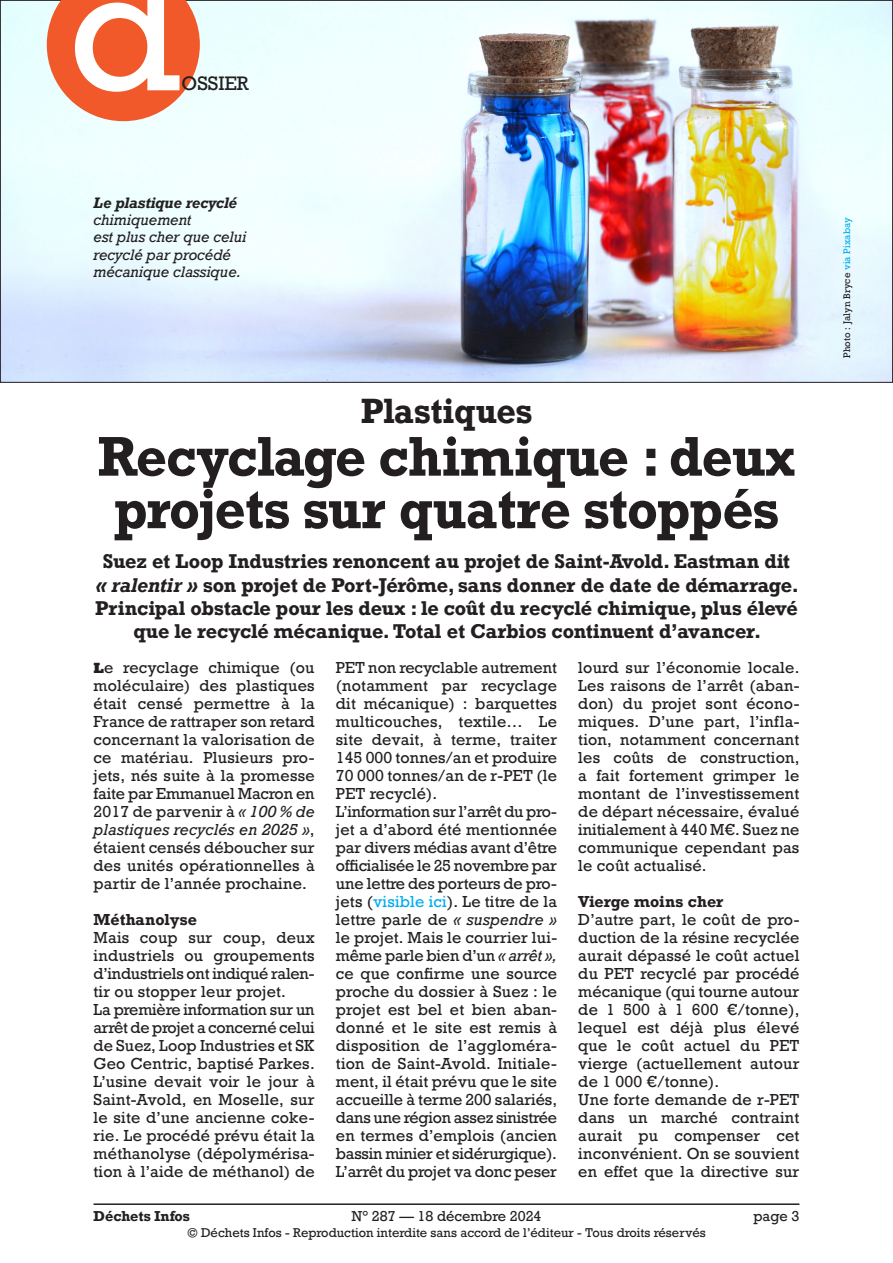
<style>
.page{position:relative;width:893px;height:1263px;background:#fff}
.page>*{position:absolute;margin:0;border:0;box-sizing:border-box;transform-origin:0 0}
.t1{font:166.5px "Rockwell";color:#fff}
.Titre_32{font:700 52.5px/52.5px "Rockwell";letter-spacing:-.01em;color:#231f20;text-align:center;scale:.96 1}
.Titre_32-2{font:700 33px "Rockwell";color:#231f20;scale:.96 1}
.Titre_32-3{font:700 18.75px/23.2px "Rockwell";letter-spacing:-.01em;color:#231f20;text-align:center}
.t2{font:18.3px "Rockwell";color:#231f20}
.Texte_courant{font:15px/18px "Rockwell";letter-spacing:.01em;color:#231f20;text-align:justify}
.Texte_courant-2{font:700 15px "Rockwell";color:#231f20}
.Légende_photo{font:italic 14.25px/17.2px "Rockwell";letter-spacing:-.005em;color:#231f20}
.t3{font:13.5px "Rockwell";color:#231f20}
.t4{font:700 13.5px "Rockwell";color:#231f20}
.t5{font:12px "Rockwell";color:#231f20}
.Crédit_photo{font:9px "Rockwell";letter-spacing:.015em;color:#231f20}
.s1{font-weight:700}
.s2{font-style:italic}
.s3{font-family:"Rockwell Std";font-weight:800}
.s4{color:#00aeef}
</style>
<div class="page">
<hr style="left:94px;top:1203px;width:705px;height:2px;background:#231f20">
<img style="left:2px;top:2px;width:889px;height:379px">
<svg style="left:47px;top:0;width:153px;height:121px"></svg>
<h1 class="t1" style="left:69px;top:-73px;width:114px">d</h1>
<p class="t2" style="left:182px;top:72px;width:69px">OSSIER</p>
<p class="Légende_photo" style="left:94px;top:194px;width:155px"><span class="s1">Le plastique recyclé </span>chimiquement<br>est plus cher que celui recyclé par procédé mécanique classique.</p>
<p class="Titre_32-2" style="left:361px;top:389px;width:180px">Plastiques</p>
<p class="Titre_32" style="left:98px;top:430px;width:728px">Recyclage chimique : deux projets sur quatre stoppés</p>
<p class="Titre_32-3" style="left:95px;top:550px;width:705px">Suez et Loop Industries renoncent au projet de Saint-Avold. Eastman dit<br><span class="s2">« ralentir »</span> son projet de Port-Jérôme, sans donner de date de démarrage.<br>Principal obstacle pour les deux : le coût du recyclé chimique, plus élevé que le recyclé mécanique. Total et Carbios continuent d’avancer.</p>
<p class="Texte_courant" style="left:94px;top:659px;width:223px"><span class="s3">L</span>e recyclage chimique (ou moléculaire) des plastiques était censé permettre à la France de rattraper son retard concernant la valorisation de ce matériau. Plusieurs pro&shy;jets, nés suite à la promesse faite par Emmanuel Macron en 2017 de parvenir à <span class="s2">« 100 % de plastiques recyclés en 2025 »</span>, étaient censés déboucher sur des unités opérationnelles à partir de l’année prochaine.</p>
<p class="Texte_courant-2" style="left:94px;top:910px;width:105px">Méthanolyse</p>
<p class="Texte_courant" style="left:94px;top:929px;width:223px">Mais coup sur coup, deux industriels ou groupements d’industriels ont indiqué ralen&shy;tir ou stopper leur projet.</p>
<p class="Texte_courant" style="left:94px;top:1001px;width:223px">La première information sur un arrêt de projet a concerné celui de Suez, Loop Industries et SK Geo Centric, baptisé Parkes.<br>L’usine devait voir le jour à Saint-Avold, en Moselle, sur le site d’une ancienne coke&shy;rie. Le procédé prévu était la méthanolyse (dépolymérisa&shy;tion à l’aide de méthanol) de</p>
<p class="Texte_courant" style="left:578px;top:659px;width:223px">lourd sur l’économie locale.<br>Les raisons de l’arrêt (aban&shy;don) du projet sont écono&shy;miques. D’une part, l’infla&shy;tion, notamment concernant les coûts de construction, a fait fortement grimper le montant de l’investissement de départ nécessaire, évalué initialement à 440 M€. Suez ne communique cependant pas le coût actualisé.</p>
<p class="Texte_courant-2" style="left:578px;top:892px;width:147px">Vierge moins cher</p>
<p class="Texte_courant" style="left:578px;top:911px;width:223px">D’autre part, le coût de pro&shy;duction de la résine recyclée aurait dépassé le coût actuel du PET recyclé par procédé mécanique (qui tourne autour de 1 500 à 1 600 €/tonne), lequel est déjà plus élevé que le coût actuel du PET vierge (actuellement autour de 1 000 €/tonne).</p>
<p class="Texte_courant" style="left:578px;top:1091px;width:223px">Une forte demande de r-PET dans un marché contraint aurait pu compenser cet inconvénient. On se souvient en effet que la directive sur</p>
<p class="Texte_courant" style="left:336px;top:659px;width:223px">PET non recyclable autrement (notamment par recyclage dit mécanique) : barquettes multicouches, textile… Le site devait, à terme, traiter 145 000 tonnes/an et produire 70 000 tonnes/an de r-PET (le PET recyclé).</p>
<p class="Texte_courant" style="left:336px;top:803px;width:223px">L’information sur l’arrêt du pro&shy;jet a d’abord été mentionnée par divers médias avant d’être officialisée le 25 novembre par une lettre des porteurs de pro&shy;jets (<span class="s4">visible ici</span>). Le titre de la lettre parle de <span class="s2">« suspendre » </span>le projet. Mais le courrier lui&shy;même parle bien d’un <span class="s2">« arrêt », </span>ce que confirme une source proche du dossier à Suez : le projet est bel et bien aban&shy;donné et le site est remis à disposition de l’aggloméra&shy;tion de Saint-Avold. Initiale&shy;ment, il était prévu que le site accueille à terme 200 salariés, dans une région assez sinistrée en termes d’emplois (ancien bassin minier et sidérurgique).<br>L’arrêt du projet va donc peser</p>
<p class="t4" style="left:94px;top:1207px;width:98px">Déchets Infos</p>
<p class="t3" style="left:351px;top:1207px;width:192px">N° 287 — 18 décembre 2024</p>
<p class="t3" style="left:753px;top:1207px;width:48px">page 3</p>
<p class="t5" style="left:187px;top:1225px;width:520px">© Déchets Infos - Reproduction interdite sans accord de l’éditeur - Tous droits réservés</p>
<p class="Crédit_photo" style="left:841px;top:358px;width:143px;rotate:-90deg">Photo : Jalyn Bryce <span class="s4">via Pixabay</span></p>
</div>
